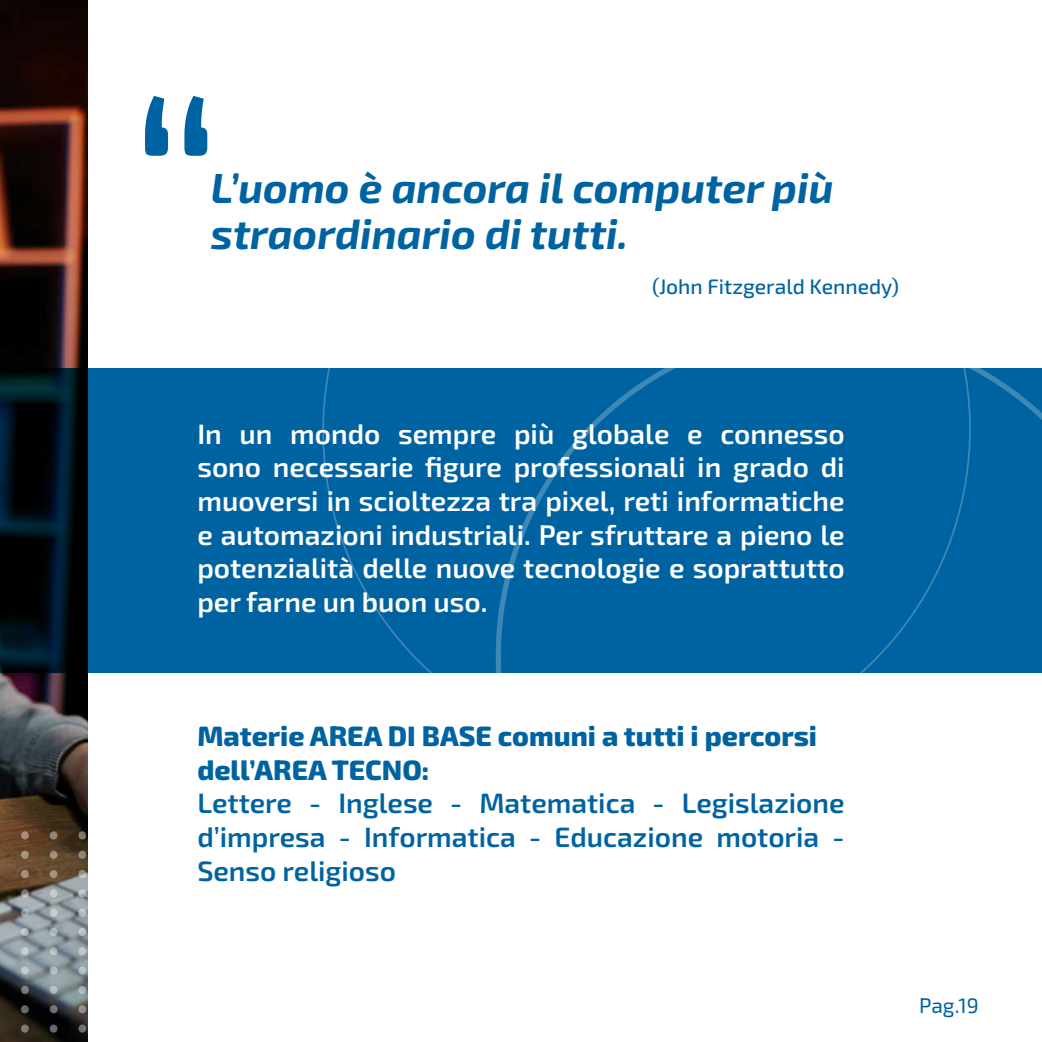
<style>
.page{position:relative;width:1042px;height:1042px;background:#fff}
.page>*{position:absolute;margin:0;border:0;box-sizing:border-box;transform-origin:0 0}
.t1{font:257.25px "Exo 2";color:#0063a1}
.t2{font:italic 700 42px/45.5px "Exo 2";color:#0063a1}
.t3{font:600 28px/33.6px "Exo 2";color:#fff;text-align:justify}
.t4{font:600 28px/33.6px "Exo 2";color:#0063a1;text-align:justify}
.t5{font:800 28px/33.6px "Exo 2";color:#0063a1}
.t6{font:500 21px "Exo 2";color:#0063a1}
.t7{font:21px "Exo 2";color:#0063a1}
</style>
<div class="page">
<img style="left:0;top:0;width:88px;height:1042px">
<div style="left:21px;top:831px;width:8px;height:8px;background:#a28e7d;border-radius:50%"></div>
<div style="left:50px;top:831px;width:7px;height:8px;background:#938474;border-radius:50%"></div>
<svg style="left:78px;top:831px;width:8px;height:8px"></svg>
<svg style="left:21px;top:850px;width:8px;height:9px"></svg>
<div style="left:50px;top:850px;width:7px;height:9px;background:#a09280;border-radius:50%"></div>
<svg style="left:78px;top:850px;width:8px;height:9px"></svg>
<div style="left:21px;top:870px;width:8px;height:8px;background:#a49080;border-radius:50%"></div>
<div style="left:50px;top:870px;width:7px;height:8px;background:#a39180;border-radius:50%"></div>
<svg style="left:78px;top:870px;width:8px;height:8px"></svg>
<svg style="left:21px;top:889px;width:8px;height:8px"></svg>
<div style="left:50px;top:889px;width:7px;height:8px;background:#c5cacb;border-radius:50%"></div>
<svg style="left:78px;top:889px;width:8px;height:8px"></svg>
<svg style="left:21px;top:908px;width:8px;height:9px"></svg>
<div style="left:50px;top:908px;width:7px;height:9px;background:#c6cece;border-radius:50%"></div>
<svg style="left:78px;top:908px;width:8px;height:9px"></svg>
<svg style="left:21px;top:928px;width:8px;height:8px"></svg>
<svg style="left:50px;top:928px;width:7px;height:8px"></svg>
<svg style="left:78px;top:928px;width:8px;height:8px"></svg>
<div style="left:21px;top:947px;width:8px;height:8px;background:#c5ced2;border-radius:50%"></div>
<svg style="left:50px;top:947px;width:7px;height:8px"></svg>
<div style="left:78px;top:947px;width:8px;height:8px;background:#c0c9cb;border-radius:50%"></div>
<div style="left:21px;top:966px;width:8px;height:8px;background:#c1cbcc;border-radius:50%"></div>
<svg style="left:50px;top:966px;width:7px;height:8px"></svg>
<div style="left:78px;top:966px;width:8px;height:8px;background:#b4bec3;border-radius:50%"></div>
<svg style="left:21px;top:986px;width:8px;height:8px"></svg>
<svg style="left:50px;top:986px;width:7px;height:8px"></svg>
<svg style="left:78px;top:986px;width:8px;height:8px"></svg>
<div style="left:21px;top:1005px;width:8px;height:8px;background:#666;border-radius:50%"></div>
<div style="left:50px;top:1005px;width:7px;height:8px;background:#727173;border-radius:50%"></div>
<div style="left:78px;top:1005px;width:8px;height:8px;background:#948e8d;border-radius:50%"></div>
<div style="left:21px;top:1024px;width:8px;height:8px;background:#7e7a73;border-radius:50%"></div>
<div style="left:50px;top:1024px;width:7px;height:8px;background:#666;border-radius:50%"></div>
<div style="left:78px;top:1024px;width:8px;height:8px;background:#6f6f71;border-radius:50%"></div>
<svg style="left:0;top:368px;width:320px;height:305px;background:#004b7b"></svg>
<div style="left:991px;top:368px;width:51px;height:305px;background:#0063a1"></div>
<div style="left:320px;top:368px;width:671px;height:305px;background:#0063a1"></div>
<h1 class="t1" style="left:128px;top:13px;width:96px">“</h1>
<h2 class="t2" style="left:211px;top:164px;width:624px">L’uomo è ancora il computer più straordinario di tutti.</h2>
<p class="t6" style="left:652px;top:272px;width:248px">(John Fitzgerald Kennedy)</p>
<p class="t3" style="left:197px;top:416px;width:649px">In un mondo sempre più globale e connesso sono necessarie figure professionali in grado di muoversi in scioltezza tra pixel, reti informatiche e automazioni industriali. Per sfruttare a pieno le potenzialità delle nuove tecnologie e soprattutto per farne un buon uso.</p>
<p class="t5" style="left:197px;top:718px;width:621px">Materie AREA DI BASE comuni a tutti i percorsi dell’AREA TECNO:</p>
<p class="t4" style="left:197px;top:785px;width:649px">Lettere - Inglese - Matematica - Legislazione d’impresa - Informatica - Educazione motoria - Senso religioso</p>
<p class="t7" style="left:919px;top:991px;width:61px">Pag.19</p>
</div>
